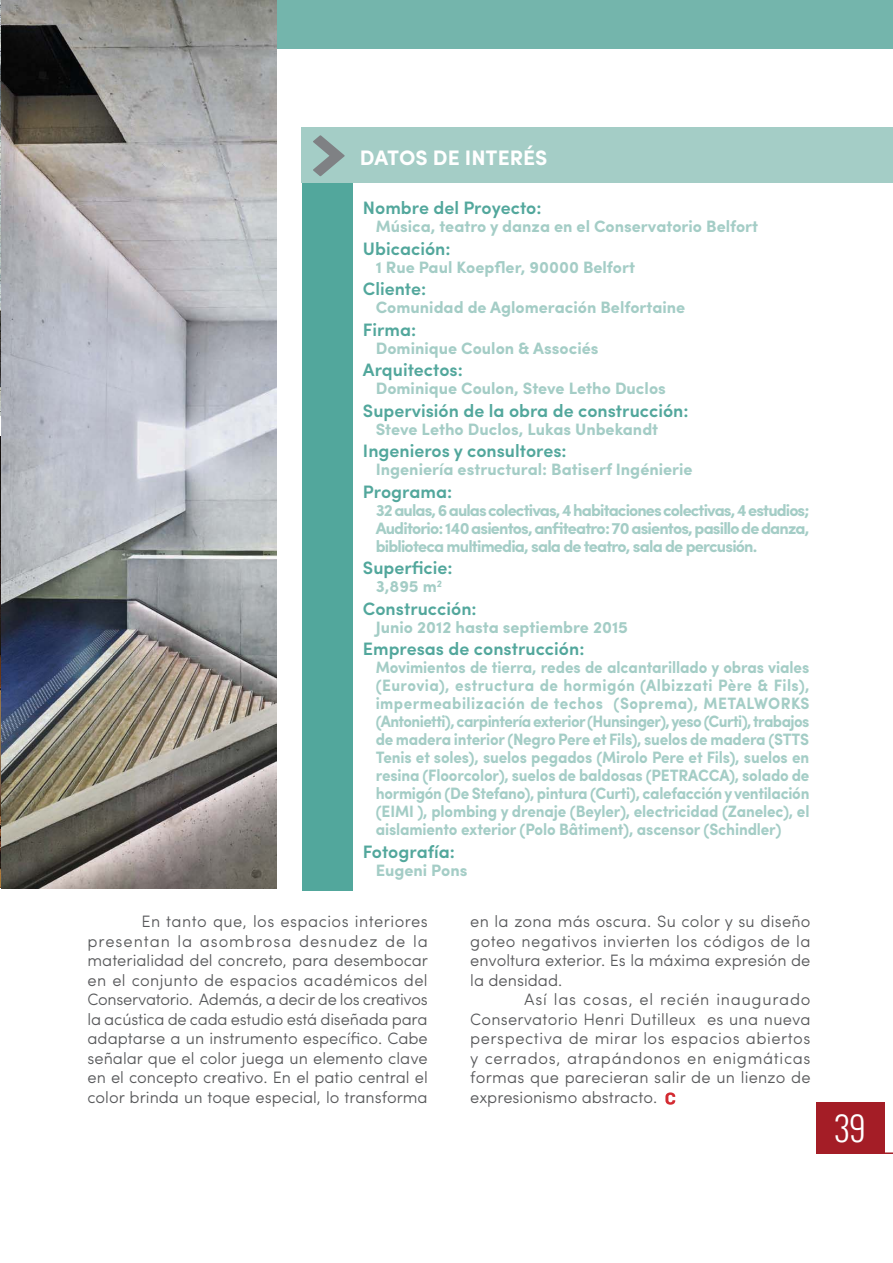
<style>
.page{position:relative;width:893px;height:1263px;background:#fff}
.page>*{position:absolute;margin:0;border:0;box-sizing:border-box;transform-origin:0 0}
.t1{font:300 33px "Oswald";color:#fff}
.t2{font:700 21px "Sofia Pro";color:#fff}
.t3{font:600 18px "Sofia Pro";color:#52a79c}
.t4{font:300 16.5px/19.5px "Sofia Pro";color:#58595b;text-align:justify}
.t5{font:700 16.5px/18px "Sofia Pro";color:#a4cdc6;text-align:justify;scale:.94 1}
.t6{font:700 16.5px/18px "Sofia Pro";color:#a4cdc6;text-align:justify}
</style>
<div class="page">
<div style="left:816px;top:1103px;width:68px;height:51px;background:#a41d26"></div>
<hr style="left:816px;top:1152px;width:77px;height:2px;background:#a41d26">
<div style="left:1px;top:0;width:892px;height:49px;background:#74b5ac"></div>
<img style="left:0;top:0;width:1px;height:416px">
<img style="left:0;top:437px;width:1px;height:451px">
<svg style="left:665px;top:1092px;width:10px;height:13px"></svg>
<img style="left:1px;top:0;width:275px;height:888px">
<div style="left:302px;top:136px;width:50px;height:755px;background:#52a79c"></div>
<div style="left:302px;top:127px;width:591px;height:56px;background:#a4cdc6"></div>
<svg style="left:313px;top:135px;width:32px;height:41px"></svg>
<p class="t2" style="left:360px;top:150px;width:189px">DATOS DE INTERÉS</p>
<p class="t3" style="left:363px;top:202px;width:180px">Nombre del Proyecto:</p>
<p class="t6" style="left:376px;top:219px;width:384px">Música, teatro y danza en el Conservatorio Belfort</p>
<p class="t3" style="left:363px;top:242px;width:89px">Ubicación:</p>
<p class="t6" style="left:376px;top:260px;width:261px">1 Rue Paul Koepfler, 90000 Belfort</p>
<p class="t3" style="left:363px;top:283px;width:65px">Cliente:</p>
<p class="t6" style="left:376px;top:300px;width:311px">Comunidad de Aglomeración Belfortaine</p>
<p class="t3" style="left:363px;top:323px;width:55px">Firma:</p>
<p class="t6" style="left:376px;top:341px;width:224px">Dominique Coulon &amp; Associés</p>
<p class="t3" style="left:363px;top:364px;width:101px">Arquitectos:</p>
<p class="t6" style="left:376px;top:381px;width:292px">Dominique Coulon, Steve Letho Duclos</p>
<p class="t3" style="left:363px;top:404px;width:327px">Supervisión de la obra de construcción:</p>
<p class="t6" style="left:376px;top:422px;width:284px">Steve Letho Duclos, Lukas Unbekandt</p>
<p class="t3" style="left:363px;top:445px;width:205px">Ingenieros y consultores:</p>
<p class="t6" style="left:376px;top:462px;width:318px">Ingeniería estructural: Batiserf Ingénierie</p>
<p class="t3" style="left:363px;top:485px;width:91px">Programa:</p>
<p class="t6" style="left:376px;top:503px;width:435px">32 aulas, 6 aulas colectivas, 4 habitaciones colectivas, 4 estudios; Auditorio: 140 asientos, anfiteatro: 70 asientos, pasillo de danza, biblioteca multimedia, sala de teatro, sala de percusión.</p>
<p class="t3" style="left:363px;top:562px;width:91px">Superficie:</p>
<p class="t6" style="left:376px;top:579px;width:68px">3,895 m<sup>2</sup></p>
<p class="t3" style="left:363px;top:602px;width:115px">Construcción:</p>
<p class="t6" style="left:376px;top:620px;width:254px">Junio 2012 hasta septiembre 2015</p>
<p class="t3" style="left:363px;top:643px;width:223px">Empresas de construcción:</p>
<p class="t5" style="left:376px;top:660px;width:463px">Movimientos de tierra, redes de alcantarillado y obras viales (Eurovia), estructura de hormigón (Albizzati Père &amp; Fils), impermeabilización de techos (Soprema), METALWORKS (Antonietti), carpintería exterior (Hunsinger), yeso (Curti), trabajos de madera interior (Negro Pere et Fils), suelos de madera (STTS Tenis et soles), suelos pegados (Mirolo Pere et Fils), suelos en resina (Floorcolor), suelos de baldosas (PETRACCA), solado de hormigón (De Stefano), pintura (Curti), calefacción y ventilación (EIMI ), plombing y drenaje (Beyler), electricidad (Zanelec), el aislamiento exterior (Polo Bâtiment), ascensor (Schindler)</p>
<p class="t3" style="left:363px;top:845px;width:93px">Fotografía:</p>
<p class="t6" style="left:376px;top:863px;width:93px">Eugeni Pons</p>
<p class="t4" style="left:88px;top:914px;width:342px;text-indent:54px">En tanto que, los espacios interiores presentan la asombrosa desnudez de la materialidad del concreto, para desembocar en el conjunto de espacios académicos del Conservatorio. Además, a decir de los creativos la acústica de cada estudio está diseñada para adaptarse a un instrumento específico. Cabe señalar que el color juega un elemento clave en el concepto creativo. En el patio central el color brinda un toque especial, lo transforma</p>
<p class="t4" style="left:470px;top:914px;width:342px">en la zona más oscura. Su color y su diseño goteo negativos invierten los códigos de la envoltura exterior. Es la máxima expresión de la densidad.</p>
<p class="t4" style="left:470px;top:992px;width:342px;text-indent:54px">Así las cosas, el recién inaugurado Conservatorio Henri Dutilleux es una nueva perspectiva de mirar los espacios abiertos y cerrados, atrapándonos en enigmáticas formas que parecieran salir de un lienzo de expresionismo abstracto.</p>
<h1 class="t1" style="left:834px;top:1103px;width:32px">39</h1>
</div>
